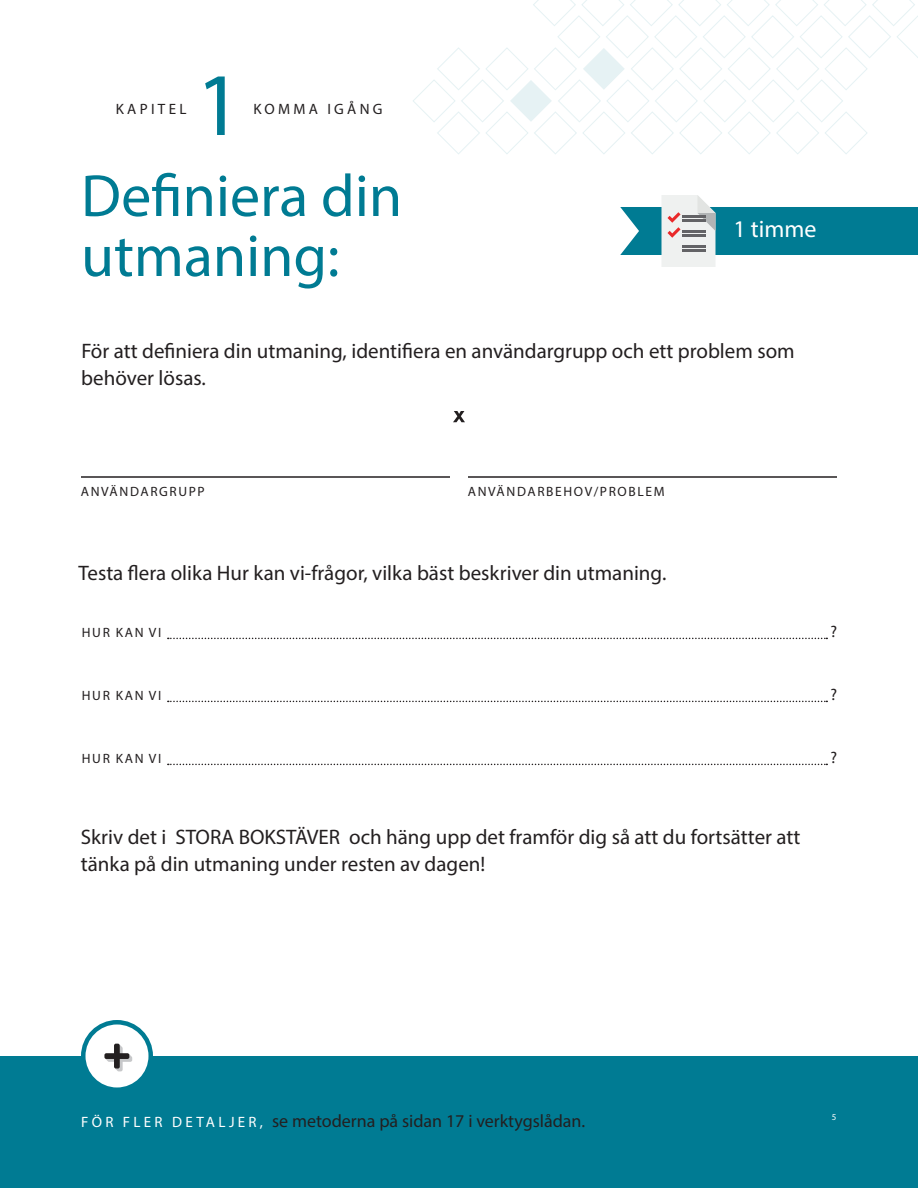
<style>
.page{position:relative;width:918px;height:1188px;background:#fff}
.page>*{position:absolute;margin:0;border:0;box-sizing:border-box;transform-origin:0 0}
.t1{font:90px "Myriad Pro";color:#007b93}
.Headline__Tier_2{font:60px/60px "Myriad Pro";color:#007b93}
.t2{font:24px "Myriad Pro";color:#fff}
.t3{font:21px/27px "Myriad Pro";color:#231f20}
.t4{font:18px "Myriad Pro";color:#231f20}
.t5{font:16.5px "Myriad Pro";color:#231f20}
.t6{font:15px "Myriad Pro";letter-spacing:.22em;color:#231f20}
.t7{font:13.5px "Myriad Pro";letter-spacing:.12em;color:#231f20}
.t8{font:9px "Myriad Pro";color:#fff}
.s1{font-size:15px;color:#fff}
</style>
<div class="page">
<svg style="left:413px;top:0;width:505px;height:154px"></svg>
<div style="left:0;top:1056px;width:918px;height:132px;background:#007b93"></div>
<hr style="left:81px;top:476px;width:369px;height:2px;background:#231f20">
<hr style="left:468px;top:476px;width:369px;height:2px;background:#231f20">
<svg style="left:168px;top:638px;width:659px;height:1px"></svg>
<svg style="left:168px;top:701px;width:659px;height:1px"></svg>
<svg style="left:168px;top:764px;width:659px;height:1px"></svg>
<svg style="left:453px;top:411px;width:12px;height:11px"></svg>
<svg style="left:83px;top:1022px;width:68px;height:68px"></svg>
<div style="left:81px;top:1020px;width:72px;height:72px;border:4px solid #007b93;border-radius:50%"></div>
<svg style="left:104px;top:1044px;width:28px;height:27px"></svg>
<svg style="left:620px;top:195px;width:298px;height:72px"></svg>
<p class="t6" style="left:116px;top:100px;width:72px">KAPITEL</p>
<p class="t1" style="left:196px;top:49px;width:48px">1</p>
<p class="t6" style="left:253px;top:100px;width:131px">KOMMA IGÅNG</p>
<p class="Headline__Tier_2" style="left:81px;top:165px;width:323px">Definiera din utmaning:</p>
<p class="t2" style="left:734px;top:214px;width:85px">1 timme</p>
<p class="t3" style="left:81px;top:337px;width:715px">För att definiera din utmaning, identifiera en användargrupp och ett problem som behöver lösas.</p>
<p class="t7" style="left:81px;top:483px;width:125px">ANVÄNDARGRUPP</p>
<p class="t7" style="left:468px;top:483px;width:198px">ANVÄNDARBEHOV/PROBLEM</p>
<p class="t3" style="left:79px;top:559px;width:589px">Testa flera olika Hur kan vi-frågor, vilka bäst beskriver din utmaning.</p>
<p class="t7" style="left:82px;top:624px;width:81px">HUR KAN VI</p>
<p class="t5" style="left:831px;top:621px;width:8px">?</p>
<p class="t7" style="left:82px;top:687px;width:81px">HUR KAN VI</p>
<p class="t5" style="left:831px;top:684px;width:8px">?</p>
<p class="t7" style="left:82px;top:750px;width:81px">HUR KAN VI</p>
<p class="t5" style="left:831px;top:747px;width:8px">?</p>
<p class="t3" style="left:81px;top:823px;width:721px">Skriv det i STORA BOKSTÄVER och häng upp det framför dig så att du fortsätter att tänka på din utmaning under resten av dagen!</p>
<p class="t4" style="left:81px;top:1109px;width:506px"><span class="s1">F Ö R F L E R D E TA L J E R ,</span> se metoderna på sidan 17 i verktygslådan.</p>
<p class="t8" style="left:832px;top:1111px;width:6px">5</p>
</div>
